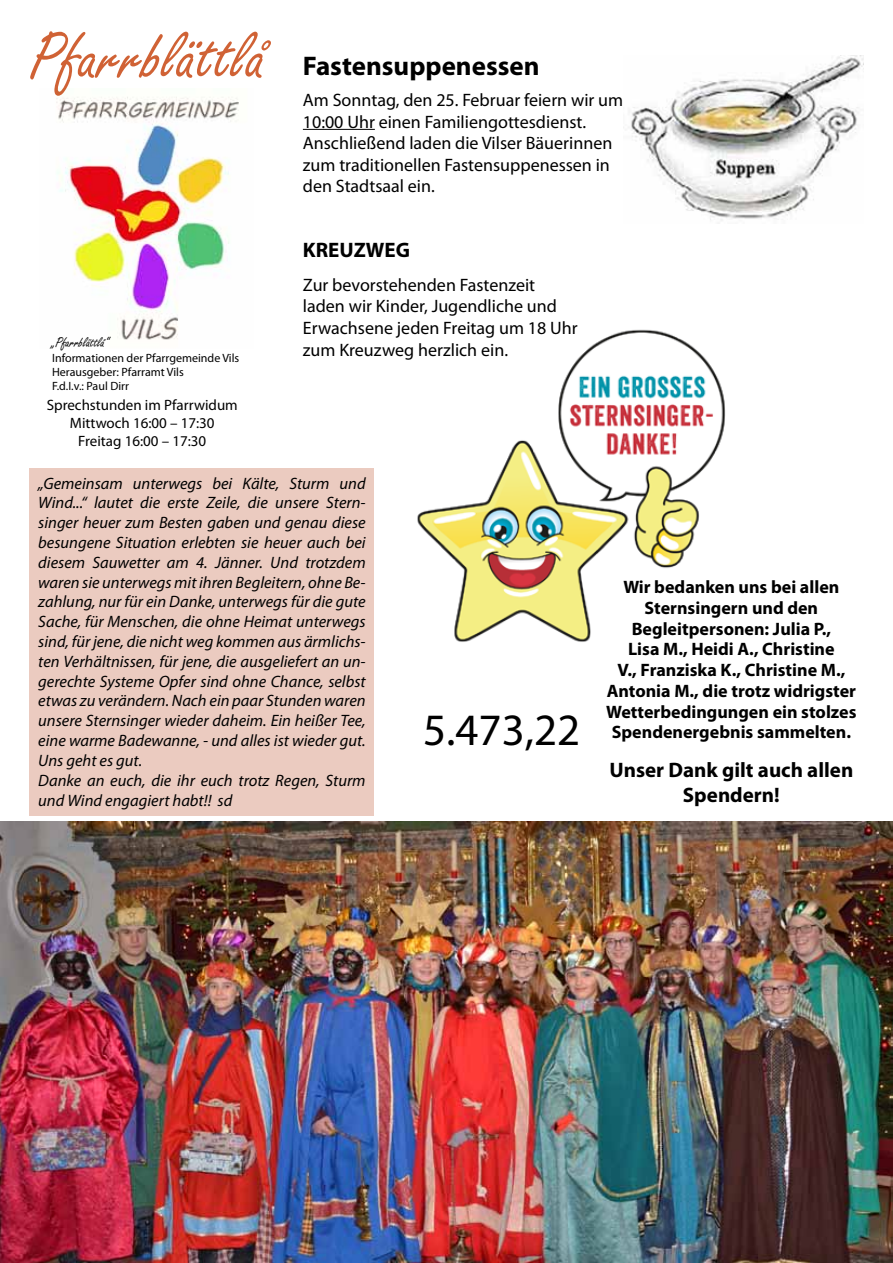
<style>
.page{position:relative;width:893px;height:1263px;background:#fff}
.page>*{position:absolute;margin:0;border:0;box-sizing:border-box;transform-origin:0 0}
.t1{font:72px "Freestyle Script";color:#d06235}
.t2{font:45px "Myriad Pro";color:#000}
.t3{font:700 27px "Myriad Pro";color:#000}
.t4{font:700 21px/24.2px "Myriad Pro";color:#000;text-align:center}
.t5{font:18px/21.6px "Myriad Pro";color:#000}
.t6{font:700 18px/20.7px "Myriad Pro";color:#000;text-align:center}
.t7{font:italic 16.5px/19.8px "Myriad Pro";color:#000}
.t8{font:15px/18px "Myriad Pro";color:#000;text-align:center}
.t9{font:15px "Freestyle Script";color:#000}
.t10{font:12px/14.4px "Myriad Pro";color:#000}
</style>
<div class="page">
<img style="left:417px;top:329px;width:309px;height:313px">
<img style="left:56px;top:96px;width:183px;height:244px">
<div style="left:30px;top:468px;width:344px;height:348px;background:#ebcbc0"></div>
<hr style="left:303px;top:129px;width:72px;height:1px;background:#000">
<img style="left:623px;top:55px;width:240px;height:166px">
<img style="left:0;top:822px;width:893px;height:441px">
<h1 class="t1" style="left:30px;top:18px;width:238px">Pfarrblättlå</h1>
<p class="t9" style="left:52px;top:334px;width:57px">„Pfarrblättlå“</p>
<p class="t10" style="left:52px;top:350px;width:189px">Informationen der Pfarrgemeinde Vils<br>Herausgeber: Pfarramt Vils<br>F.d.I.v.: Paul Dirr</p>
<p class="t8" style="left:47px;top:396px;width:193px">Sprechstunden im Pfarrwidum<br>Mittwoch 16:00 – 17:30<br>Freitag 16:00 – 17:30</p>
<h3 class="t3" style="left:303px;top:49px;width:238px">Fastensuppenessen</h3>
<p class="t5" style="left:303px;top:89px;width:322px">Am Sonntag, den 25. Februar feiern wir um 10:00 Uhr einen Familiengottesdienst.<br>Anschließend laden die Vilser Bäuerinnen zum traditionellen Fastensuppenessen in den Stadtsaal ein.</p>
<p class="t4" style="left:303px;top:237px;width:109px">KREUZWEG</p>
<p class="t5" style="left:303px;top:274px;width:276px">Zur bevorstehenden Fastenzeit laden wir Kinder, Jugendliche und<br>Erwachsene jeden Freitag um 18 Uhr zum Kreuzweg herzlich ein.</p>
<p class="t7" style="left:38px;top:473px;width:329px">„Gemeinsam unterwegs bei Kälte, Sturm und Wind...“ lautet die erste Zeile, die unsere Stern&shy;singer heuer zum Besten gaben und genau diese besungene Situation erlebten sie heuer auch bei diesem Sauwetter am 4. Jänner. Und trotzdem waren sie unterwegs mit ihren Begleitern, ohne Be&shy;zahlung, nur für ein Danke, unterwegs für die gute Sache, für Menschen, die ohne Heimat unterwegs sind, für jene, die nicht weg kommen aus ärmlichs&shy;ten Verhältnissen, für jene, die ausgeliefert an un&shy;gerechte Systeme Opfer sind ohne Chance, selbst etwas zu verändern. Nach ein paar Stunden waren unsere Sternsinger wieder daheim. Ein heißer Tee, eine warme Badewanne, - und alles ist wieder gut.<br>Uns geht es gut.<br>Danke an euch, die ihr euch trotz Regen, Sturm und Wind engagiert habt!! sd</p>
<h2 class="t2" style="left:423px;top:702px;width:159px">5.473,22</h2>
<p class="t6" style="left:606px;top:576px;width:252px">Wir bedanken uns bei allen<br>Sternsingern und den<br>Begleitpersonen: Julia P.,<br>Lisa M., Heidi A., Christine<br>V., Franziska K., Christine M.,<br>Antonia M., die trotz widrigster<br>Wetterbedingungen ein stolzes<br>Spendenergebnis sammelten.</p>
<p class="t4" style="left:609px;top:757px;width:245px">Unser Dank gilt auch allen<br>Spendern!</p>
</div>
